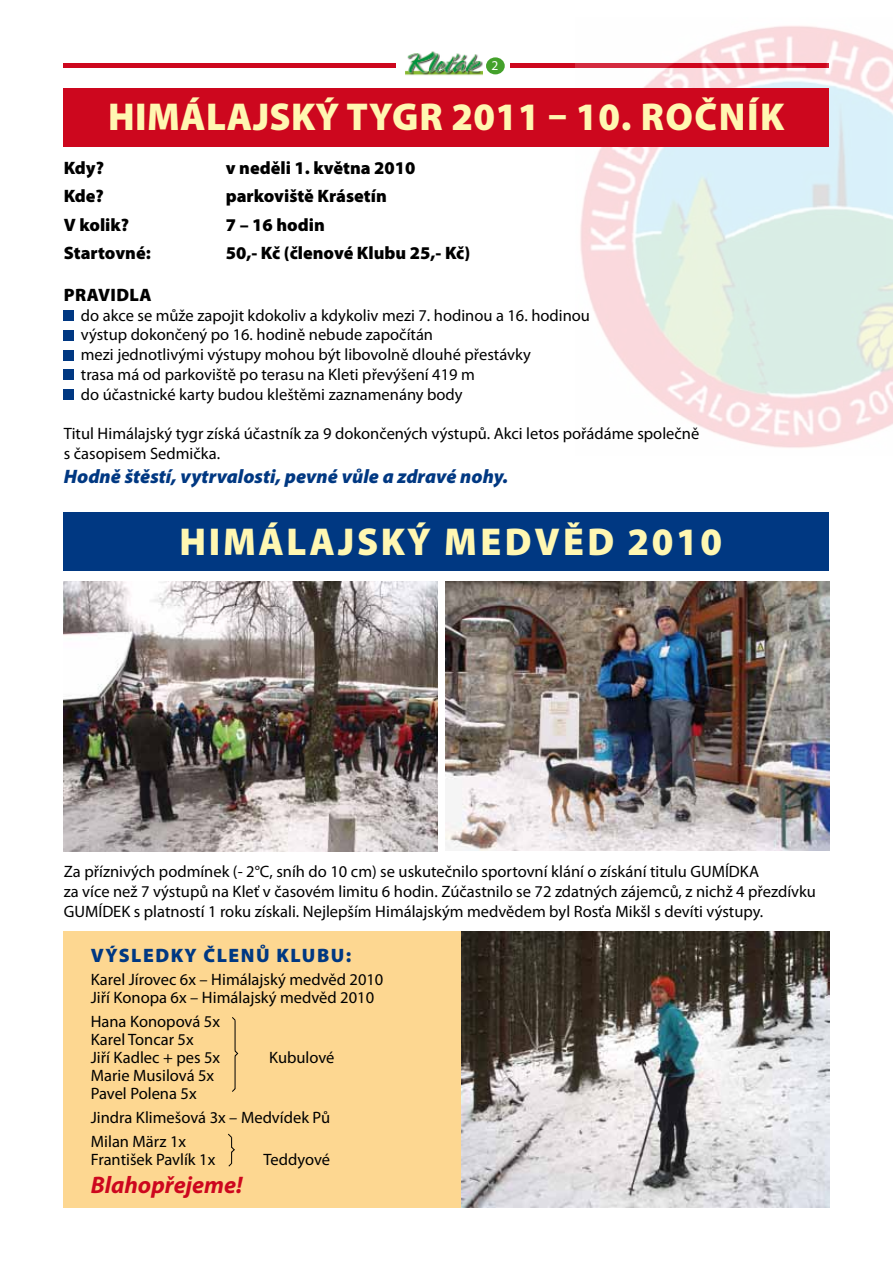
<style>
.page{position:relative;width:893px;height:1263px;background:#fff}
.page>*{position:absolute;margin:0;border:0;box-sizing:border-box;transform-origin:0 0}
.t1{font:900 39px "Myriad Pro";letter-spacing:.01em;color:#fff7b2}
.t2{font:900 39px "Myriad Pro";letter-spacing:.07em;color:#fff7b2}
.t3{font:italic 700 24px "Myriad Pro";color:#cd071e}
.t4{font:italic 900 19.5px "Myriad Pro";color:#003882}
.t5{font:900 19.5px "Myriad Pro";letter-spacing:.08em;color:#003882}
.t6{font:900 18px "Myriad Pro";color:#000}
.t7{font:900 18px "Myriad Pro";letter-spacing:.02em;color:#000}
.t8{font:16.5px/19.8px "Myriad Pro";color:#000}
.t9{font:13.5px "Myriad Pro";color:#fff}
</style>
<div class="page">
<div style="left:64px;top:931px;width:765px;height:276px;background:#fdd791"></div>
<hr style="left:64px;top:64px;width:765px;height:4px;background:#cd071e">
<div style="left:396px;top:53px;width:114px;height:26px;background:#fff"></div>
<img style="left:406px;top:52px;width:76px;height:24px">
<div style="left:486px;top:57px;width:19px;height:17px;background:#44a12b;border-radius:50%"></div>
<img style="left:575px;top:26px;width:318px;height:422px">
<div style="left:64px;top:512px;width:765px;height:59px;background:#003882"></div>
<div style="left:64px;top:88px;width:765px;height:58px;background:#cd071e"></div>
<img style="left:64px;top:582px;width:374px;height:269px">
<img style="left:445px;top:582px;width:384px;height:268px">
<div style="left:64px;top:310px;width:10px;height:10px;background:#003882"></div>
<div style="left:64px;top:330px;width:10px;height:10px;background:#003882"></div>
<div style="left:64px;top:350px;width:10px;height:10px;background:#003882"></div>
<div style="left:64px;top:370px;width:10px;height:10px;background:#003882"></div>
<div style="left:64px;top:390px;width:10px;height:10px;background:#003882"></div>
<hr style="left:235px;top:1020px;width:1px;height:69px;background:#000">
<svg style="left:232px;top:1087px;width:4px;height:5px"></svg>
<svg style="left:234px;top:1050px;width:5px;height:7px"></svg>
<svg style="left:228px;top:1133px;width:7px;height:34px"></svg>
<img style="left:461px;top:931px;width:368px;height:276px">
<p class="t9" style="left:492px;top:57px;width:8px">2</p>
<h1 class="t1" style="left:108px;top:91px;width:678px">HIMÁLAJSKÝ tygr 2011 – 10. ročník</h1>
<p class="t6" style="left:64px;top:156px;width:42px">Kdy?</p>
<p class="t6" style="left:226px;top:156px;width:191px">v neděli 1. května 2010</p>
<p class="t6" style="left:64px;top:184px;width:42px">Kde?</p>
<p class="t6" style="left:226px;top:184px;width:163px">parkoviště Krásetín</p>
<p class="t6" style="left:64px;top:213px;width:67px">V kolik?</p>
<p class="t6" style="left:226px;top:213px;width:101px">7 – 16 hodin</p>
<p class="t6" style="left:64px;top:241px;width:89px">Startovné:</p>
<p class="t6" style="left:226px;top:241px;width:246px">50,- Kč (členové Klubu 25,- Kč)</p>
<p class="t7" style="left:64px;top:283px;width:89px">Pravidla</p>
<p class="t8" style="left:81px;top:305px;width:511px">do akce se může zapojit kdokoliv a kdykoliv mezi 7. hodinou a 16. hodinou výstup dokončený po 16. hodině nebude započítán<br>mezi jednotlivými výstupy mohou být libovolně dlouhé přestávky<br>trasa má od parkoviště po terasu na Kleti převýšení 419 m<br>do účastnické karty budou kleštěmi zaznamenány body</p>
<p class="t8" style="left:64px;top:424px;width:637px">Titul Himálajský tygr získá účastník za 9 dokončených výstupů. Akci letos pořádáme společně s časopisem Sedmička.</p>
<p class="t4" style="left:64px;top:463px;width:446px">Hodně štěstí, vytrvalosti, pevné vůle a zdravé nohy.</p>
<h1 class="t2" style="left:180px;top:516px;width:544px">HIMÁLAJSKÝ medvěd 2010</h1>
<p class="t8" style="left:64px;top:861px;width:754px">Za příznivých podmínek (- 2°C, sníh do 10 cm) se uskutečnilo sportovní klání o získání titulu GUMÍDKA<br>za více než 7 výstupů na Kleť v časovém limitu 6 hodin. Zúčastnilo se 72 zdatných zájemců, z nichž 4 přezdívku<br>GUMÍDEK s platností 1 roku získali. Nejlepším Himálajským medvědem byl Rosťa Mikšl s devíti výstupy.</p>
<p class="t5" style="left:91px;top:942px;width:14px">Výs</p>
<p class="t5" style="left:131px;top:942px;width:222px">ledky členů klubu:</p>
<p class="t8" style="left:91px;top:970px;width:294px;line-height:18px">Karel Jírovec 6x – Himálajský medvěd 2010<br>Jiří Konopa 6x – Himálajský medvěd 2010</p>
<p class="t8" style="left:91px;top:1012px;width:131px;line-height:18px">Hana Konopová 5x<br>Karel Toncar 5x<br>Jiří Kadlec + pes 5x</p>
<p class="t8" style="left:269px;top:1047px;width:67px">Kubulové</p>
<p class="t8" style="left:91px;top:1066px;width:125px;line-height:18px">Marie Musilová 5x<br>Pavel Polena 5x</p>
<p class="t8" style="left:91px;top:1105px;width:241px;line-height:24px">Jindra Klimešová 3x – Medvídek Pů<br>Milan März 1x</p>
<p class="t8" style="left:91px;top:1149px;width:126px">František Pavlík 1x</p>
<p class="t8" style="left:264px;top:1149px;width:68px">Teddyové</p>
<h2 class="t3" style="left:91px;top:1170px;width:153px">Blahopřejeme!</h2>
</div>
